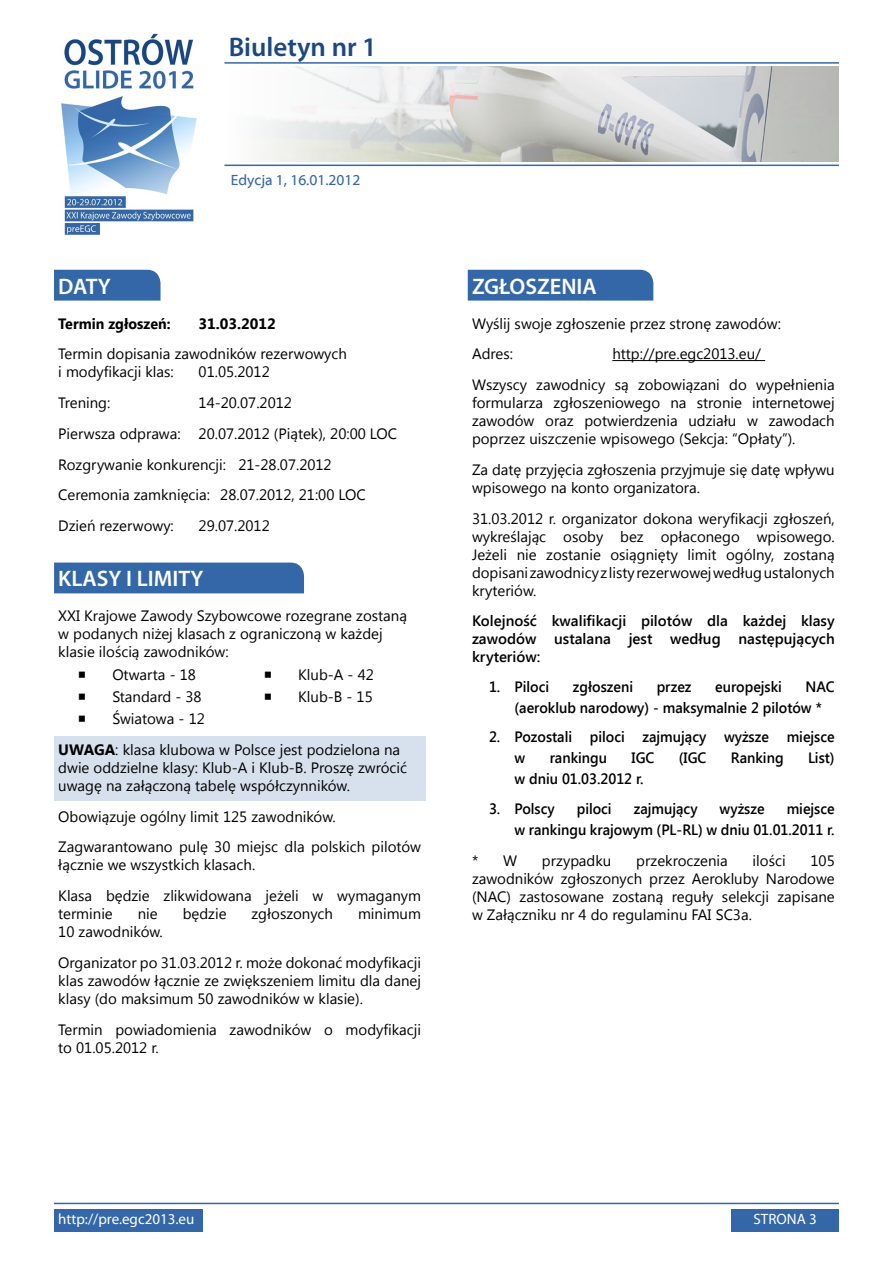
<style>
.page{position:relative;width:893px;height:1263px;background:#fff}
.page>*{position:absolute;margin:0;border:0;box-sizing:border-box;transform-origin:0 0}
.t1{font:600 27px "Myriad Pro";color:#1b4882}
.t2{font:600 22.5px "Myriad Pro";color:#fff}
.t3{font:15px/18px "Segoe UI";color:#000}
.t4{font:600 15px/21px "Segoe UI";color:#000;scale:.95 1}
.t5{font:600 15px/18px "Segoe UI";color:#000;text-align:justify}
.t6{font:15px "Myriad Pro";color:#fff}
.t7{font:15px "Myriad Web Pro";color:#3467a7}
.t8{font:700 15px "Segoe UI";color:#000;scale:.95 1}
.t9{font:700 15px "Segoe UI";color:#000}
.s1{font-family:"Minion Pro";font-size:21px}
.s2{font-weight:700}
</style>
<div class="page">
<img style="left:61px;top:33px;width:136px;height:202px">
<div style="left:731px;top:1209px;width:108px;height:22px;background:#3467a7"></div>
<div style="left:54px;top:1209px;width:149px;height:22px;background:#3467a7"></div>
<hr style="left:54px;top:1203px;width:785px;height:1px;background:#3467a7">
<hr style="left:225px;top:62px;width:614px;height:2px;background:#3467a7">
<hr style="left:225px;top:165px;width:614px;height:1px;background:#3467a7">
<div style="left:54px;top:736px;width:371px;height:65px;background:#d7e1ed"></div>
<img style="left:259px;top:67px;width:580px;height:95px">
<div style="left:54px;top:270px;width:107px;height:31px;background:#3467a7"></div>
<div style="left:54px;top:563px;width:250px;height:30px;background:#3467a7"></div>
<div style="left:468px;top:270px;width:185px;height:31px;background:#3467a7"></div>
<hr style="left:612px;top:360px;width:153px;height:1px;background:#000">
<h1 class="t1" style="left:229px;top:30px;width:150px">Biuletyn nr 1</h1>
<h2 class="t2" style="left:58px;top:272px;width:54px">DATY</h2>
<p class="t7" style="left:231px;top:172px;width:131px">Edycja 1, 16.01.2012</p>
<p class="t8" style="left:58px;top:312px;width:120px">Termin zgłoszeń:</p>
<p class="t9" style="left:199px;top:312px;width:79px">31.03.2012</p>
<p class="t3" style="left:58px;top:344px;width:290px">Termin dopisania zawodników rezerwowych i modyfikacji klas:</p>
<p class="t3" style="left:199px;top:362px;width:73px">01.05.2012</p>
<p class="t3" style="left:58px;top:393px;width:54px">Trening:</p>
<p class="t3" style="left:58px;top:387px;width:340px;line-height:30.8px;text-indent:140px">14-20.07.2012<br>Pierwsza odprawa: 20.07.2012 (Piątek), 20:00 LOC Rozgrywanie konkurencji: 21-28.07.2012<br>Ceremonia zamknięcia: 28.07.2012, 21:00 LOC Dzień rezerwowy:</p>
<p class="t3" style="left:199px;top:516px;width:73px">29.07.2012</p>
<h2 class="t2" style="left:58px;top:564px;width:147px">KLASY I LIMITY</h2>
<p class="t3" style="left:58px;top:606px;width:350px">XXI Krajowe Zawody Szybowcowe rozegrane zostaną w podanych niżej klasach z ograniczoną w każdej klasie ilością zawodników:</p>
<p class="t3" style="left:78px;top:665px;width:120px"><span class="s1">■</span> Otwarta - 18</p>
<p class="t3" style="left:78px;top:687px;width:125px"><span class="s1">■</span> Standard - 38</p>
<p class="t3" style="left:78px;top:709px;width:129px"><span class="s1">■</span> Światowa - 12</p>
<p class="t3" style="left:264px;top:665px;width:112px"><span class="s1">■</span> Klub-A - 42</p>
<p class="t3" style="left:264px;top:687px;width:111px"><span class="s1">■</span> Klub-B - 15</p>
<p class="t3" style="left:58px;top:740px;width:350px"><span class="s2">UWAGA</span>: klasa klubowa w Polsce jest podzielona na dwie oddzielne klasy: Klub-A i Klub-B. Proszę zwrócić uwagę na załączoną tabelę współczynników.</p>
<p class="t3" style="left:58px;top:800px;width:364px;line-height:30.8px">Obowiązuje ogólny limit 125 zawodników.<br>Zagwarantowano pulę 30 miejsc dla polskich pilotów</p>
<p class="t3" style="left:58px;top:849px;width:364px;line-height:30.8px">łącznie we wszystkich klasach.<br>Klasa będzie zlikwidowana jeżeli w wymaganym</p>
<p class="t3" style="left:58px;top:904px;width:56px">terminie</p>
<p class="t3" style="left:138px;top:904px;width:21px">nie</p>
<p class="t3" style="left:183px;top:904px;width:45px">będzie</p>
<p class="t3" style="left:251px;top:904px;width:83px">zgłoszonych</p>
<p class="t3" style="left:358px;top:904px;width:64px">minimum</p>
<p class="t3" style="left:58px;top:916px;width:364px;line-height:30.8px">10 zawodników.<br>Organizator po 31.03.2012 r. może dokonać modyfikacji</p>
<p class="t3" style="left:58px;top:971px;width:364px">klas zawodów łącznie ze zwiększeniem limitu dla danej klasy (do maksimum 50 zawodników w klasie).</p>
<p class="t3" style="left:58px;top:1020px;width:364px">Termin powiadomienia zawodników o modyfikacji to 01.05.2012 r.</p>
<h2 class="t2" style="left:472px;top:272px;width:126px">ZGŁOSZENIA</h2>
<p class="t3" style="left:472px;top:307px;width:311px;line-height:30.8px">Wyślij swoje zgłoszenie przez stronę zawodów:<br>Adres:</p>
<p class="t3" style="left:472px;top:338px;width:364px;line-height:30.8px;text-indent:140px">http://pre.egc2013.eu/<br>Wszyscy zawodnicy są zobowiązani do wypełnienia</p>
<p class="t3" style="left:472px;top:393px;width:364px;text-align:justify">formularza zgłoszeniowego na stronie internetowej zawodów oraz potwierdzenia udziału w zawodach poprzez uiszczenie wpisowego (Sekcja: “Opłaty”).</p>
<p class="t3" style="left:472px;top:460px;width:364px">Za datę przyjęcia zgłoszenia przyjmuje się datę wpływu wpisowego na konto organizatora.</p>
<p class="t3" style="left:472px;top:508px;width:364px;text-align:justify">31.03.2012 r. organizator dokona weryfikacji zgłoszeń, wykreślając osoby bez opłaconego wpisowego.<br>Jeżeli nie zostanie osiągnięty limit ogólny, zostaną dopisani zawodnicy z listy rezerwowej według ustalonych kryteriów.</p>
<p class="t5" style="left:472px;top:611px;width:364px">Kolejność kwalifikacji pilotów dla każdej klasy zawodów ustalana jest według następujących kryteriów:</p>
<p class="t4" style="left:489px;top:675px;width:65px">1. Piloci</p>
<p class="t4" style="left:573px;top:675px;width:65px">zgłoszeni</p>
<p class="t4" style="left:657px;top:675px;width:38px">przez</p>
<p class="t4" style="left:715px;top:675px;width:72px">europejski</p>
<p class="t4" style="left:514px;top:675px;width:339px;text-indent:291px">NAC (aeroklub narodowy) - maksymalnie 2 pilotów *</p>
<p class="t4" style="left:514px;top:726px;width:339px;text-indent:-26px">2. Pozostali piloci zajmujący wyższe miejsce w</p>
<p class="t4" style="left:550px;top:747px;width:62px">rankingu</p>
<p class="t4" style="left:631px;top:747px;width:26px">IGC</p>
<p class="t4" style="left:679px;top:747px;width:31px">(IGC</p>
<p class="t4" style="left:731px;top:747px;width:57px">Ranking</p>
<p class="t4" style="left:808px;top:747px;width:30px">List)</p>
<p class="t4" style="left:514px;top:768px;width:137px">w dniu 01.03.2012 r.</p>
<p class="t4" style="left:489px;top:797px;width:71px">3. Polscy</p>
<p class="t4" style="left:577px;top:797px;width:38px">piloci</p>
<p class="t4" style="left:634px;top:797px;width:69px">zajmujący</p>
<p class="t4" style="left:720px;top:797px;width:49px">wyższe</p>
<p class="t4" style="left:514px;top:797px;width:339px;text-align:right">miejsce<br>w rankingu krajowym (PL-RL) w dniu 01.01.2011 r.</p>
<p class="t3" style="left:472px;top:851px;width:47px">* W</p>
<p class="t3" style="left:542px;top:851px;width:71px">przypadku</p>
<p class="t3" style="left:636px;top:851px;width:93px">przekroczenia</p>
<p class="t3" style="left:753px;top:851px;width:34px">ilości</p>
<p class="t3" style="left:472px;top:851px;width:364px;text-align:justify;text-indent:338px">105 zawodników zgłoszonych przez Aerokluby Narodowe (NAC) zastosowane zostaną reguły selekcji zapisane w Załączniku nr 4 do regulaminu FAI SC3a.</p>
<p class="t6" style="left:58px;top:1210px;width:138px">http://pre.egc2013.eu</p>
<p class="t6" style="left:754px;top:1210px;width:65px">STRONA 3</p>
</div>
